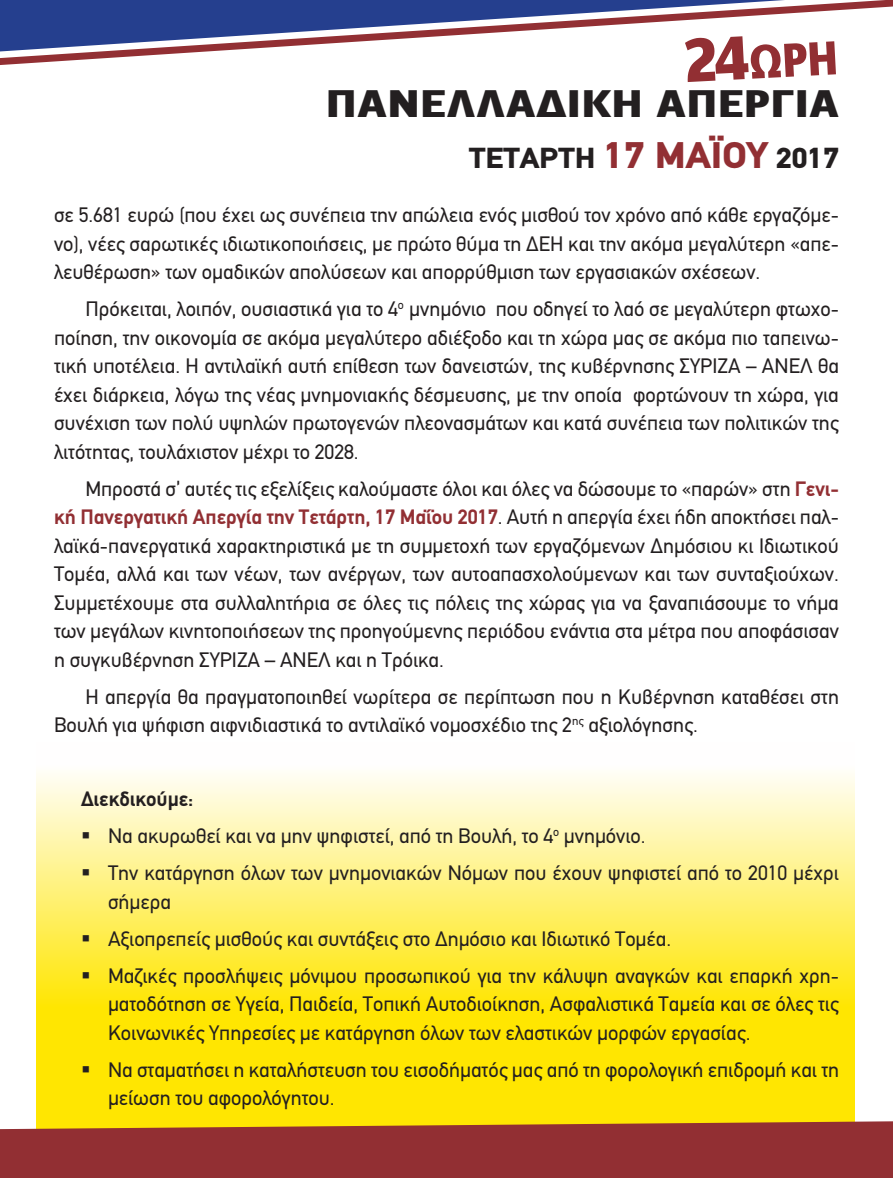
<style>
.page{position:relative;width:893px;height:1178px;background:#fff}
.page>*{position:absolute;margin:0;border:0;box-sizing:border-box;transform-origin:0 0}
.t1{font:800 49.5px "Zine Sans Dis Greek";color:#922f33}
.t2{font:800 39.9px "Zine Sans Dis Greek";letter-spacing:.02em;color:#231f20;scale:1.25 1}
.Normal__Web{font:900 29.1px "PF Din Text";color:#231f20;scale:1.11 1}
.Normal__Web-2{font:21px/28.5px "PF Din Text";color:#231f20;text-align:justify}
.yiv7805751047msonorm{font:21px/28.5px "PF Din Text";color:#231f20;text-align:justify}
.Normal__Web-3{font:700 21px "PF Din Text";color:#231f20}
.s1{font-size:67.2px}
.s2{font-size:37.2px;color:#922f33}
.s3{font-weight:700;color:#922f33}
</style>
<div class="page">
<svg style="left:36px;top:773px;width:819px;height:348px;background:#ffed53"></svg>
<svg style="left:0;top:1121px;width:893px;height:57px;background:#9a3c30"></svg>
<svg style="left:0;top:0;width:893px;height:65px"></svg>
<svg style="left:91px;top:843px;width:21px;height:1px"></svg>
<svg style="left:91px;top:880px;width:21px;height:1px"></svg>
<svg style="left:91px;top:945px;width:21px;height:1px"></svg>
<svg style="left:91px;top:982px;width:21px;height:1px"></svg>
<svg style="left:91px;top:1076px;width:21px;height:1px"></svg>
<p class="t1" style="left:683px;top:41px;width:155px;rotate:-3deg"><span class="s1">24</span>ΩΡΗ</p>
<p class="t2" style="left:326px;top:83px;width:412px">ΠΑΝΕΛΛΑΔΙΚΗ ΑΠΕΡΓΙΑ</p>
<p class="Normal__Web" style="left:469px;top:141px;width:335px">ΤΕΤΑΡΤΗ <span class="s2">17 ΜΑΪΟΥ</span> 2017</p>
<p class="yiv7805751047msonorm" style="left:54px;top:201px;width:786px">σε 5.681 ευρώ (που έχει ως συνέπεια την απώλεια ενός μισθού τον χρόνο από κάθε εργαζόμε&shy;νο), νέες σαρωτικές ιδιωτικοποιήσεις, με πρώτο θύμα τη ΔΕΗ και την ακόμα μεγαλύτερη «απε&shy;λευθέρωση» των ομαδικών απολύσεων και απορρύθμιση των εργασιακών σχέσεων.</p>
<p class="Normal__Web-2" style="left:54px;top:295px;width:786px;text-indent:32px">Πρόκειται, λοιπόν, ουσιαστικά για το 4<sup>ο</sup> μνημόνιο που οδηγεί το λαό σε μεγαλύτερη φτωχο&shy;ποίηση, την οικονομία σε ακόμα μεγαλύτερο αδιέξοδο και τη χώρα μας σε ακόμα πιο ταπεινω&shy;τική υποτέλεια. Η αντιλαϊκή αυτή επίθεση των δανειστών, της κυβέρνησης ΣΥΡΙΖΑ – ΑΝΕΛ θα έχει διάρκεια, λόγω της νέας μνημονιακής δέσμευσης, με την οποία φορτώνουν τη χώρα, για συνέχιση των πολύ υψηλών πρωτογενών πλεονασμάτων και κατά συνέπεια των πολιτικών της λιτότητας, τουλάχιστον μέχρι το 2028.</p>
<p class="Normal__Web-2" style="left:54px;top:474px;width:786px;text-indent:32px">Μπροστά σ’ αυτές τις εξελίξεις καλούμαστε όλοι και όλες να δώσουμε το «παρών» στη <span class="s3">Γενι&shy;κή Πανεργατική Απεργία την Τετάρτη, 17 Μαΐου 2017</span>. Αυτή η απεργία έχει ήδη αποκτήσει παλ&shy;λαϊκά-πανεργατικά χαρακτηριστικά με τη συμμετοχή των εργαζόμενων Δημόσιου κι Ιδιωτικού Τομέα, αλλά και των νέων, των ανέργων, των αυτοαπασχολούμενων και των συνταξιούχων.<br>Συμμετέχουμε στα συλλαλητήρια σε όλες τις πόλεις της χώρας για να ξαναπιάσουμε το νήμα των μεγάλων κινητοποιήσεων της προηγούμενης περιόδου ενάντια στα μέτρα που αποφάσισαν η συγκυβέρνηση ΣΥΡΙΖΑ – ΑΝΕΛ και η Τρόικα.</p>
<p class="Normal__Web-2" style="left:54px;top:682px;width:786px;text-indent:32px">Η απεργία θα πραγματοποιηθεί νωρίτερα σε περίπτωση που η Κυβέρνηση καταθέσει στη<br>Βουλή για ψήφιση αιφνιδιαστικά το αντιλαϊκό νομοσχέδιο της 2<sup>ης</sup> αξιολόγησης.</p>
<p class="Normal__Web-3" style="left:81px;top:787px;width:114px">Διεκδικούμε:</p>
<p class="Normal__Web-2" style="left:81px;top:822px;width:566px">▪ Να ακυρωθεί και να μην ψηφιστεί, από τη Βουλή, το 4<sup>ο</sup> μνημόνιο.</p>
<p class="Normal__Web-2" style="left:108px;top:859px;width:732px;text-indent:-27px">▪ Την κατάργηση όλων των μνημονιακών Νόμων που έχουν ψηφιστεί από το 2010 μέχρι σήμερα</p>
<p class="Normal__Web-2" style="left:81px;top:924px;width:592px">▪ Αξιοπρεπείς μισθούς και συντάξεις στο Δημόσιο και Ιδιωτικό Τομέα.</p>
<p class="Normal__Web-2" style="left:108px;top:961px;width:732px;text-indent:-27px">▪ Μαζικές προσλήψεις μόνιμου προσωπικού για την κάλυψη αναγκών και επαρκή χρη&shy;ματοδότηση σε Υγεία, Παιδεία, Τοπική Αυτοδιοίκηση, Ασφαλιστικά Ταμεία και σε όλες τις Κοινωνικές Υπηρεσίες με κατάργηση όλων των ελαστικών μορφών εργασίας.</p>
<p class="Normal__Web-2" style="left:108px;top:1055px;width:732px;text-indent:-27px">▪ Να σταματήσει η καταλήστευση του εισοδήματός μας από τη φορολογική επιδρομή και τη μείωση του αφορολόγητου.</p>
</div>
